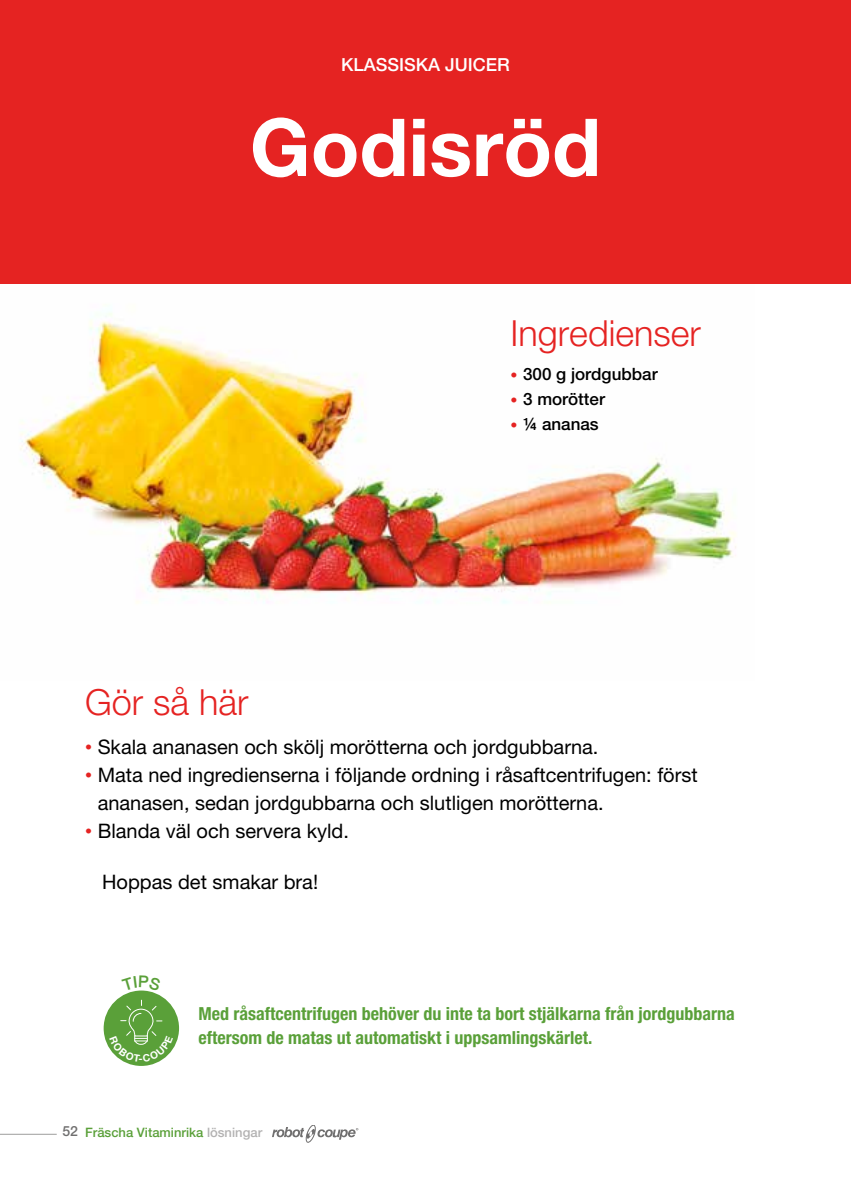
<style>
.page{position:relative;width:851px;height:1191px;background:#fff}
.page>*{position:absolute;margin:0;border:0;box-sizing:border-box;transform-origin:0 0}
.t1{font:700 80px "Helvetica Neue";color:#fff}
.t2{font:300 36px "Helvetica Neue";color:#e52322}
.t3{font:20px/28px "Helvetica Neue";color:#000}
.t4{font:700 condensed 18px/24px "Helvetica Neue";color:#5aa039}
.t5{font:500 18px "Helvetica Neue";color:#fff}
.t6{font:500 17px "Helvetica Neue";color:#000}
.t7{font:500 13px "Helvetica Neue";color:#5aa039}
.s1{font-weight:400;font-size:14px;color:#e52322}
.s2{font-size:14px;color:#e52322}
.s3{font-size:14px;color:#706f6f}
.s4{color:#b3b2b2}
</style>
<div class="page">
<img style="left:0;top:283px;width:753px;height:321px">
<div style="left:0;top:0;width:850px;height:283px;background:#e52322"></div>
<hr style="left:0;top:1133px;width:57px;height:1px;background:#9d9d9c">
<svg style="left:272px;top:1125px;width:86px;height:17px"></svg>
<svg style="left:104px;top:990px;width:75px;height:76px"></svg>
<p class="t5" style="left:341px;top:54px;width:170px">KLASSISKA JUICER</p>
<h1 class="t1" style="left:250px;top:98px;width:352px">Godisröd</h1>
<h2 class="t2" style="left:510px;top:311px;width:192px">Ingredienser</h2>
<p class="t6" style="left:510px;top:363px;width:149px"><span class="s1">•</span> 300 g jordgubbar</p>
<p class="t6" style="left:510px;top:388px;width:96px"><span class="s1">•</span> 3 morötter</p>
<p class="t6" style="left:510px;top:413px;width:90px"><span class="s1">•</span> ¼ ananas</p>
<h2 class="t2" style="left:85px;top:680px;width:165px">Gör så här</h2>
<p class="t3" style="left:85px;top:732px;width:515px"><span class="s2">•</span> Skala ananasen och skölj morötterna och jordgubbarna.</p>
<p class="t3" style="left:98px;top:760px;width:601px;text-indent:-13px"><span class="s2">•</span> Mata ned ingredienserna i följande ordning i råsaftcentrifugen: först ananasen, sedan jordgubbarna och slutligen morötterna.</p>
<p class="t3" style="left:85px;top:816px;width:265px"><span class="s2">•</span> Blanda väl och servera kyld.</p>
<p class="t3" style="left:102px;top:867px;width:217px">Hoppas det smakar bra!</p>
<p class="t4" style="left:198px;top:1001px;width:537px">Med råsaftcentrifugen behöver du inte ta bort stjälkarna från jordgubbarna eftersom de matas ut automatiskt i uppsamlingskärlet.</p>
<p class="t7" style="left:62px;top:1124px;width:201px"><span class="s3">52</span> Fräscha Vitaminrika <span class="s4">lösningar</span></p>
</div>
